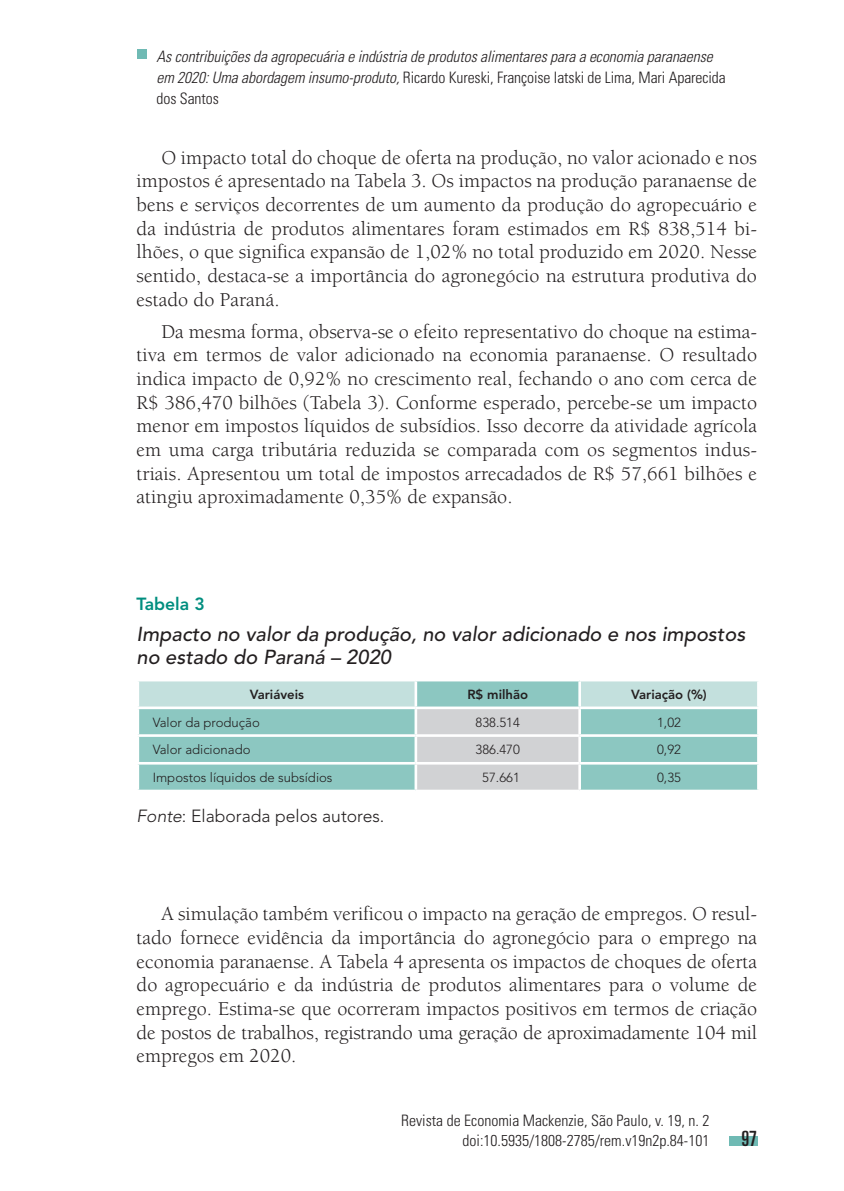
<style>
.page{position:relative;width:844px;height:1191px;background:#fff}
.page>*{position:absolute;margin:0;border:0;box-sizing:border-box;transform-origin:0 0}
.t1{font:ultra-condensed 21px "Univers";color:#231f20}
.t2{font:20.12px/23.6px "Berkeley";letter-spacing:.005em;color:#231f20;text-align:justify}
.t3{font:italic 500 20.12px/23.6px "Avenir";color:#231f20}
.t4{font:300 17.5px "Avenir";color:#231f20}
.t5{font:800 17.5px "Avenir";color:#008e7f}
.t6{font:italic 300 condensed 15.75px/21px "Univers";letter-spacing:-.005em;color:#231f20}
.t7{font:300 condensed 15.75px/20.1px "Univers";color:#231f20;text-align:right}
.t8{font:300 13.12px "Avenir";color:#231f20}
.t9{font:800 13.12px "Avenir";color:#231f20}
.s1{font-style:normal}
.s2{font-style:italic}
</style>
<div class="page">
<div style="left:137px;top:50px;width:9px;height:9px;background:#6fbab4"></div>
<div style="left:728px;top:1136px;width:28px;height:9px;background:#6fbab4"></div>
<svg style="left:139px;top:681px;width:617px;height:108px;background:#a4ceca"></svg>
<hr style="left:414px;top:681px;width:3px;height:25px;background:#fff">
<hr style="left:578px;top:681px;width:3px;height:25px;background:#fff">
<hr style="left:136px;top:706px;width:280px;height:3px;background:#fff">
<hr style="left:416px;top:706px;width:163px;height:3px;background:#fff">
<hr style="left:414px;top:709px;width:3px;height:25px;background:#fff">
<hr style="left:579px;top:706px;width:180px;height:3px;background:#fff">
<hr style="left:578px;top:709px;width:3px;height:25px;background:#fff">
<hr style="left:136px;top:734px;width:280px;height:3px;background:#fff">
<hr style="left:416px;top:734px;width:163px;height:3px;background:#fff">
<hr style="left:414px;top:737px;width:3px;height:25px;background:#fff">
<hr style="left:579px;top:734px;width:180px;height:3px;background:#fff">
<hr style="left:578px;top:737px;width:3px;height:25px;background:#fff">
<hr style="left:136px;top:762px;width:280px;height:2px;background:#fff">
<hr style="left:416px;top:762px;width:163px;height:2px;background:#fff">
<hr style="left:414px;top:764px;width:3px;height:25px;background:#fff">
<hr style="left:579px;top:762px;width:180px;height:2px;background:#fff">
<hr style="left:578px;top:764px;width:3px;height:25px;background:#fff">
<p class="t6" style="left:156px;top:46px;width:570px">As contribuições da agropecuária e indústria de produtos alimentares para a economia paranaense em 2020: Uma abordagem insumo-produto, <span class="s1">Ricardo Kureski, Françoise Iatski de Lima, Mari Aparecida dos Santos</span></p>
<p class="t2" style="left:136px;top:146px;width:622px;text-indent:25px">O impacto total do choque de oferta na produção, no valor acionado e nos impostos é apresentado na Tabela 3. Os impactos na produção paranaense de bens e serviços decorrentes de um aumento da produção do agropecuário e da indústria de produtos alimentares foram estimados em R$ 838,514 bi&shy;lhões, o que significa expansão de 1,02% no total produzido em 2020. Nesse sentido, destaca-se a importância do agronegócio na estrutura produtiva do estado do Paraná.</p>
<p class="t2" style="left:136px;top:320px;width:622px;text-indent:25px">Da mesma forma, observa-se o efeito representativo do choque na estima&shy;tiva em termos de valor adicionado na economia paranaense. O resultado indica impacto de 0,92% no crescimento real, fechando o ano com cerca de R$ 386,470 bilhões (Tabela 3). Conforme esperado, percebe-se um impacto menor em impostos líquidos de subsídios. Isso decorre da atividade agrícola em uma carga tributária reduzida se comparada com os segmentos indus&shy;triais. Apresentou um total de impostos arrecadados de R$ 57,661 bilhões e atingiu aproximadamente 0,35% de expansão.</p>
<p class="t5" style="left:136px;top:593px;width:70px">Tabela 3</p>
<p class="t3" style="left:136px;top:622px;width:610px">Impacto no valor da produção, no valor adicionado e nos impostos no estado do Paraná – 2020</p>
<p class="t9" style="left:250px;top:686px;width:56px">Variáveis</p>
<p class="t9" style="left:467px;top:686px;width:62px">R$ milhão</p>
<p class="t9" style="left:631px;top:686px;width:77px">Variação (%)</p>
<p class="t8" style="left:153px;top:714px;width:109px">Valor da produção</p>
<p class="t8" style="left:475px;top:714px;width:46px">838.514</p>
<p class="t8" style="left:657px;top:714px;width:25px">1,02</p>
<p class="t8" style="left:153px;top:742px;width:99px">Valor adicionado</p>
<p class="t8" style="left:475px;top:742px;width:46px">386.470</p>
<p class="t8" style="left:657px;top:742px;width:25px">0,92</p>
<p class="t8" style="left:153px;top:770px;width:181px">Impostos líquidos de subsídios</p>
<p class="t8" style="left:482px;top:770px;width:39px">57.661</p>
<p class="t8" style="left:657px;top:770px;width:25px">0,35</p>
<p class="t4" style="left:136px;top:806px;width:246px"><span class="s2">Fonte</span>: Elaborada pelos autores.</p>
<p class="t2" style="left:136px;top:902px;width:622px;text-indent:25px">A simulação também verificou o impacto na geração de empregos. O resul&shy;tado fornece evidência da importância do agronegócio para o emprego na economia paranaense. A Tabela 4 apresenta os impactos de choques de oferta do agropecuário e da indústria de produtos alimentares para o volume de emprego. Estima-se que ocorreram impactos positivos em termos de criação de postos de trabalhos, registrando uma geração de aproximadamente 104 mil empregos em 2020.</p>
<p class="t7" style="left:401px;top:1110px;width:309px">Revista de Economia Mackenzie, São Paulo, v. 19, n. 2 doi:10.5935/1808-2785/rem.v19n2p.84-101</p>
<p class="t1" style="left:741px;top:1126px;width:17px">97</p>
</div>
